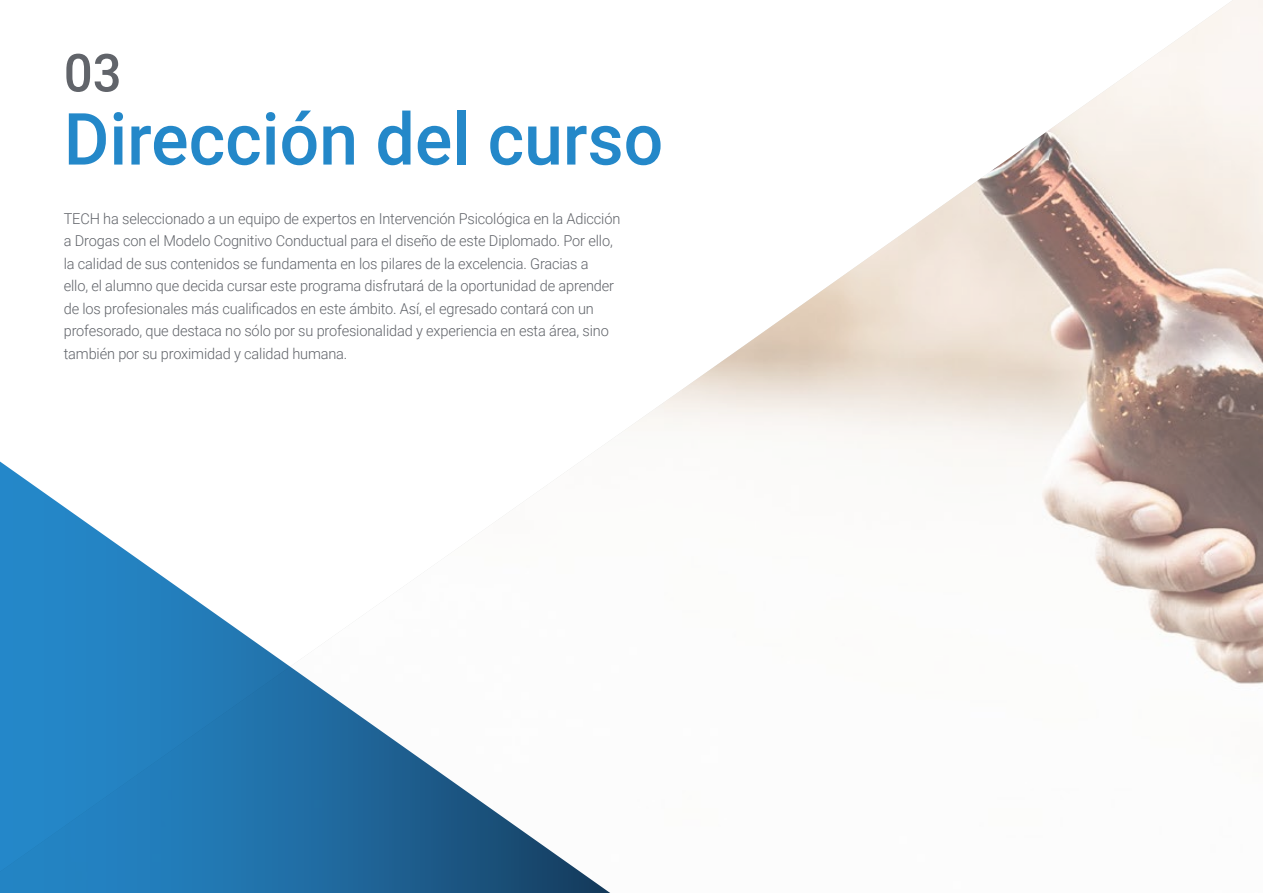
<style>
.page{position:relative;width:1263px;height:893px;background:#fff}
.page>*{position:absolute;margin:0;border:0;box-sizing:border-box;transform-origin:0 0}
.t1{font:500 72px "Roboto";color:#2488c9}
.t2{font:500 52.5px "Roboto";color:#61646a}
.t3{font:300 15px/22.5px "Roboto";letter-spacing:-.01em;color:#61646a}
</style>
<div class="page">
<img style="left:604px;top:0;width:659px;height:684px">
<svg style="left:0;top:446px;width:640px;height:447px"></svg>
<h2 class="t2" style="left:64px;top:36px;width:59px">03</h2>
<h1 class="t1" style="left:64px;top:89px;width:601px">Dirección del curso</h1>
<p class="t3" style="left:64px;top:207px;width:558px">TECH ha seleccionado a un equipo de expertos en Intervención Psicológica en la Adicción a Drogas con el Modelo Cognitivo Conductual para el diseño de este Diplomado. Por ello, la calidad de sus contenidos se fundamenta en los pilares de la excelencia. Gracias a<br>ello, el alumno que decida cursar este programa disfrutará de la oportunidad de aprender de los profesionales más cualificados en este ámbito. Así, el egresado contará con un profesorado, que destaca no sólo por su profesionalidad y experiencia en esta área, sino también por su proximidad y calidad humana.</p>
</div>
